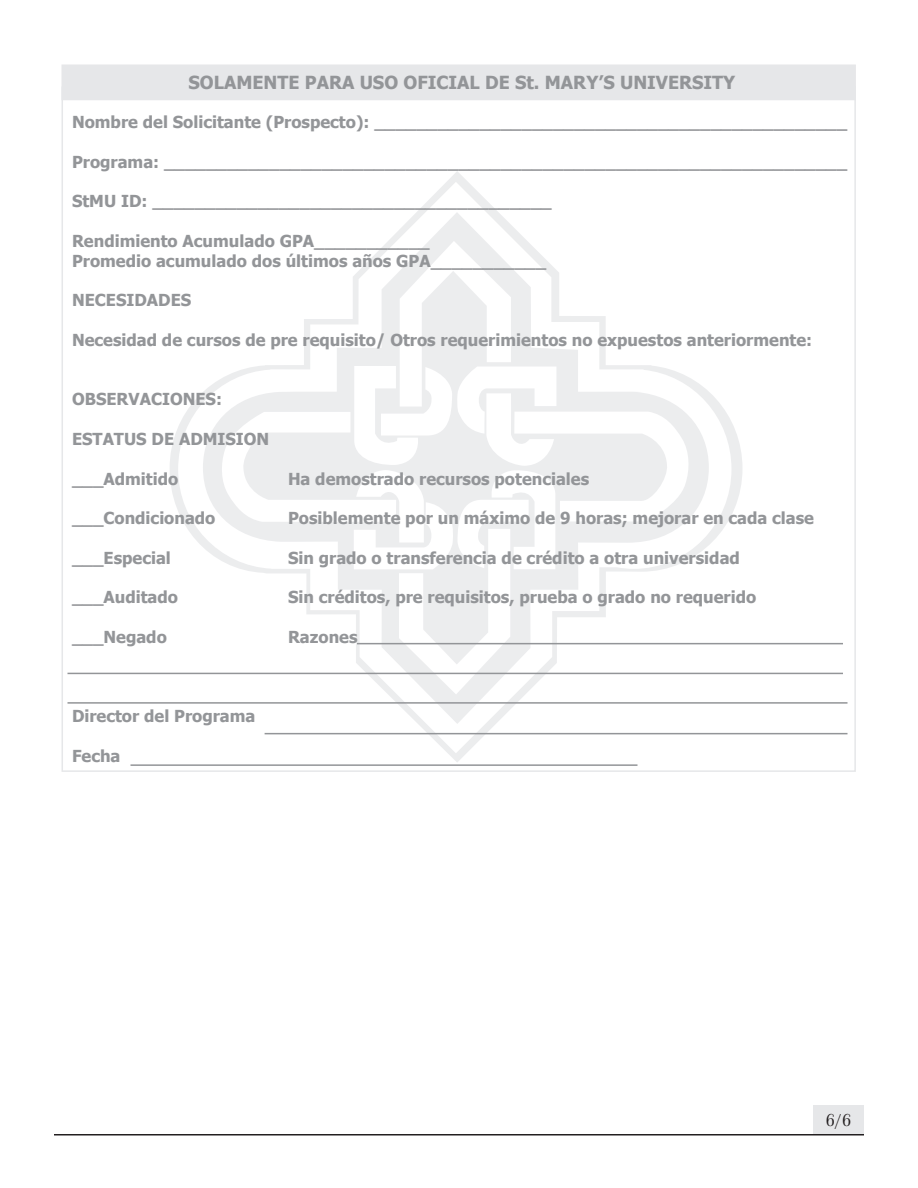
<style>
.page{position:relative;width:918px;height:1188px;background:#fff}
.page>*{position:absolute;margin:0;border:0;box-sizing:border-box;transform-origin:0 0}
.t1{font:700 18px "Tahoma";color:#939598}
.t2{font:18px "Britannic Light DTC";color:#231f20}
.t3{font:700 16.5px "Tahoma";color:#939598}
</style>
<div class="page">
<svg style="left:170px;top:171px;width:573px;height:591px"></svg>
<svg style="left:178px;top:182px;width:553px;height:571px"></svg>
<div style="left:62px;top:64px;width:794px;height:36px;background:#e6e7e9;border:2px solid #e6e7e9"></div>
<hr style="left:357px;top:643px;width:486px;height:1px;background:#939598">
<hr style="left:68px;top:673px;width:775px;height:1px;background:#939598">
<hr style="left:265px;top:733px;width:583px;height:1px;background:#939598">
<hr style="left:130px;top:764px;width:508px;height:2px;background:#939598">
<hr style="left:68px;top:702px;width:780px;height:2px;background:#939598">
<hr style="left:54px;top:1134px;width:810px;height:2px;background:#231f20">
<div style="left:813px;top:1106px;width:51px;height:28px;background:#e6e7e9"></div>
<p class="t1" style="left:189px;top:71px;width:14px">SOLAMENTE</p>
<p class="t1" style="left:305px;top:71px;width:14px">PARA</p>
<p class="t1" style="left:360px;top:71px;width:14px">USO</p>
<p class="t1" style="left:404px;top:71px;width:57px">OFICIAL</p>
<p class="t1" style="left:485px;top:71px;width:75px">DE St. MAR</p>
<p class="t1" style="left:586px;top:71px;width:47px">Y’S UNIVERSIT</p>
<p class="t1" style="left:723px;top:71px;width:14px">Y</p>
<p class="t3" style="left:72px;top:112px;width:777px">Nombre del Solicitante (Prospecto): _____________________________________________</p>
<p class="t3" style="left:72px;top:151px;width:777px">Programa: _________________________________________________________________</p>
<p class="t3" style="left:72px;top:191px;width:481px">StMU ID: ______________________________________</p>
<p class="t3" style="left:72px;top:230px;width:359px">Rendimiento Acumulado GPA___________</p>
<p class="t3" style="left:72px;top:250px;width:476px">Promedio acumulado dos últimos años GPA___________</p>
<p class="t3" style="left:72px;top:290px;width:110px">NECESIDADES</p>
<p class="t3" style="left:72px;top:329px;width:742px">Necesidad de cursos de pre requisito/ Otros requerimientos no expuestos anteriormente:</p>
<p class="t3" style="left:72px;top:389px;width:152px">OBSERVACIONES:</p>
<p class="t3" style="left:72px;top:428px;width:12px">ESTATUS</p>
<p class="t3" style="left:152px;top:428px;width:63px">DE ADMISION</p>
<p class="t3" style="left:72px;top:468px;width:108px">___Admitido</p>
<p class="t3" style="left:288px;top:468px;width:303px">Ha demostrado recursos potenciales</p>
<p class="t3" style="left:72px;top:508px;width:145px">___Condicionado</p>
<p class="t3" style="left:288px;top:508px;width:528px">Posiblemente por un máximo de 9 horas; mejorar en cada clase</p>
<p class="t3" style="left:72px;top:547px;width:100px">___Especial</p>
<p class="t3" style="left:288px;top:547px;width:453px">Sin grado o transferencia de crédito a otra universidad</p>
<p class="t3" style="left:72px;top:587px;width:108px">___Auditado</p>
<p class="t3" style="left:288px;top:587px;width:470px">Sin créditos, pre requisitos, prueba o grado no requerido</p>
<p class="t3" style="left:72px;top:626px;width:96px">___Negado</p>
<p class="t3" style="left:288px;top:626px;width:71px">Razones</p>
<p class="t3" style="left:72px;top:706px;width:185px">Director del Programa</p>
<p class="t3" style="left:72px;top:745px;width:50px">Fecha</p>
<p class="t2" style="left:826px;top:1111px;width:27px">6/6</p>
</div>
